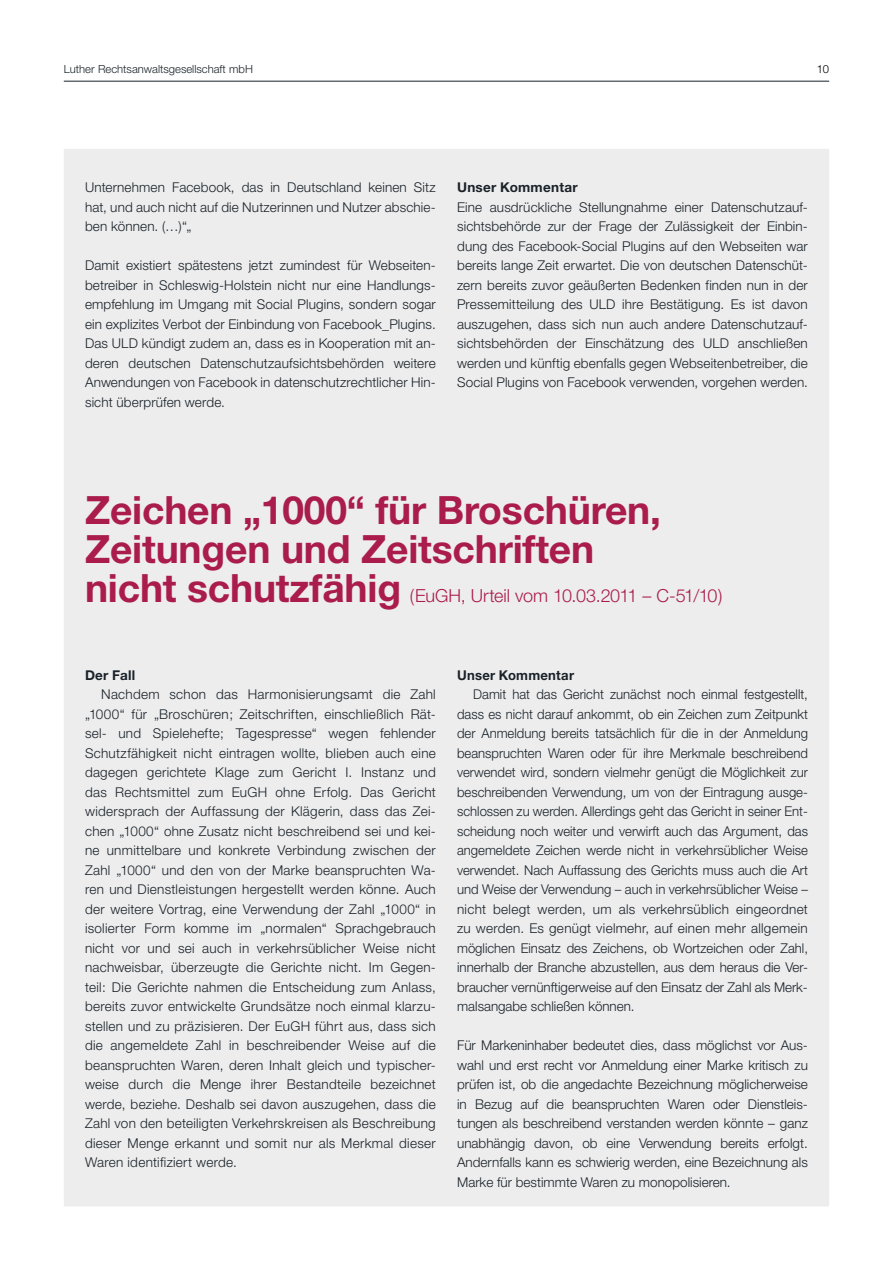
<style>
.page{position:relative;width:893px;height:1263px;background:#fff}
.page>*{position:absolute;margin:0;border:0;box-sizing:border-box;transform-origin:0 0}
.t1{font:700 39px/39px "Helvetica Neue";letter-spacing:-.005em;color:#aa1c4b}
.t2{font:300 18px "Helvetica Neue";letter-spacing:-.015em;color:#aa1c4b}
.t3{font:300 13.5px/19.5px "Helvetica Neue";letter-spacing:.01em;color:#192228;text-align:justify}
.t4{font:700 13.5px "Helvetica Neue";letter-spacing:.02em;color:#192228}
.t5{font:300 11.25px "Helvetica Neue";color:#192228}
.t6{font:300 11.25px "Helvetica Neue";color:#000}
</style>
<div class="page">
<div style="left:64px;top:149px;width:765px;height:1057px;background:#ededee"></div>
<hr style="left:64px;top:81px;width:765px;height:1px;background:#192228">
<p class="t5" style="left:64px;top:62px;width:191px">Luther Rechtsanwaltsgesellschaft mbH</p>
<p class="t6" style="left:817px;top:62px;width:14px">10</p>
<p class="t3" style="left:85px;top:178px;width:352px">Unternehmen Facebook, das in Deutschland keinen Sitz hat, und auch nicht auf die Nutzerinnen und Nutzer abschie&shy;ben können. (…)“„</p>
<p class="t3" style="left:85px;top:255px;width:352px">Damit existiert spätestens jetzt zumindest für Webseiten&shy;betreiber in Schleswig-Holstein nicht nur eine Handlungs&shy;empfehlung im Umgang mit Social Plugins, sondern sogar ein explizites Verbot der Einbindung von Facebook_Plugins.<br>Das ULD kündigt zudem an, dass es in Kooperation mit an&shy;deren deutschen Datenschutzaufsichtsbehörden weitere Anwendungen von Facebook in datenschutzrechtlicher Hin&shy;sicht überprüfen werde.</p>
<p class="t4" style="left:457px;top:179px;width:122px">Unser Kommentar</p>
<p class="t3" style="left:457px;top:197px;width:352px">Eine ausdrückliche Stellungnahme einer Datenschutzauf&shy;sichtsbehörde zur der Frage der Zulässigkeit der Einbin&shy;dung des Facebook-Social Plugins auf den Webseiten war bereits lange Zeit erwartet. Die von deutschen Datenschüt&shy;zern bereits zuvor geäußerten Bedenken finden nun in der Pressemitteilung des ULD ihre Bestätigung. Es ist davon auszugehen, dass sich nun auch andere Datenschutzauf&shy;sichtsbehörden der Einschätzung des ULD anschließen werden und künftig ebenfalls gegen Webseitenbetreiber, die Social Plugins von Facebook verwenden, vorgehen werden.</p>
<h1 class="t1" style="left:85px;top:490px;width:577px">Zeichen „1000“ für Broschüren,<br>Zeitungen und Zeitschriften nicht schutzfähig</h1>
<h2 class="t2" style="left:410px;top:584px;width:314px">(EuGH, Urteil vom 10.03.2011 – C-51/10)</h2>
<p class="t4" style="left:85px;top:667px;width:52px">Der Fall</p>
<p class="t3" style="left:85px;top:684px;width:352px;text-indent:16px">Nachdem schon das Harmonisierungsamt die Zahl „1000“ für „Broschüren; Zeitschriften, einschließlich Rät&shy;sel- und Spielehefte; Tagespresse“ wegen fehlender Schutzfähigkeit nicht eintragen wollte, blieben auch eine dagegen gerichtete Klage zum Gericht I. Instanz und das Rechtsmittel zum EuGH ohne Erfolg. Das Gericht widersprach der Auffassung der Klägerin, dass das Zei&shy;chen „1000“ ohne Zusatz nicht beschreibend sei und kei&shy;ne unmittelbare und konkrete Verbindung zwischen der Zahl „1000“ und den von der Marke beanspruchten Wa&shy;ren und Dienstleistungen hergestellt werden könne. Auch der weitere Vortrag, eine Verwendung der Zahl „1000“ in isolierter Form komme im „normalen“ Sprachgebrauch nicht vor und sei auch in verkehrsüblicher Weise nicht nachweisbar, überzeugte die Gerichte nicht. Im Gegen&shy;teil: Die Gerichte nahmen die Entscheidung zum Anlass, bereits zuvor entwickelte Grundsätze noch einmal klarzu&shy;stellen und zu präzisieren. Der EuGH führt aus, dass sich die angemeldete Zahl in beschreibender Weise auf die beanspruchten Waren, deren Inhalt gleich und typischer&shy;weise durch die Menge ihrer Bestandteile bezeichnet werde, beziehe. Deshalb sei davon auszugehen, dass die Zahl von den beteiligten Verkehrskreisen als Beschreibung dieser Menge erkannt und somit nur als Merkmal dieser Waren identifiziert werde.</p>
<p class="t4" style="left:457px;top:667px;width:118px">Unser Kommentar</p>
<p class="t3" style="left:457px;top:684px;width:352px;text-indent:16px">Damit hat das Gericht zunächst noch einmal festgestellt, dass es nicht darauf ankommt, ob ein Zeichen zum Zeitpunkt der Anmeldung bereits tatsächlich für die in der Anmeldung beanspruchten Waren oder für ihre Merkmale beschreibend verwendet wird, sondern vielmehr genügt die Möglichkeit zur beschreibenden Verwendung, um von der Eintragung ausge&shy;schlossen zu werden. Allerdings geht das Gericht in seiner Ent&shy;scheidung noch weiter und verwirft auch das Argument, das angemeldete Zeichen werde nicht in verkehrsüblicher Weise verwendet. Nach Auffassung des Gerichts muss auch die Art und Weise der Verwendung – auch in verkehrsüblicher Weise – nicht belegt werden, um als verkehrsüblich eingeordnet zu werden. Es genügt vielmehr, auf einen mehr allgemein möglichen Einsatz des Zeichens, ob Wortzeichen oder Zahl, innerhalb der Branche abzustellen, aus dem heraus die Ver&shy;braucher vernünftigerweise auf den Einsatz der Zahl als Merk&shy;malsangabe schließen können.</p>
<p class="t3" style="left:457px;top:1036px;width:352px">Für Markeninhaber bedeutet dies, dass möglichst vor Aus&shy;wahl und erst recht vor Anmeldung einer Marke kritisch zu prüfen ist, ob die angedachte Bezeichnung möglicherweise in Bezug auf die beanspruchten Waren oder Dienstleis&shy;tungen als beschreibend verstanden werden könnte – ganz unabhängig davon, ob eine Verwendung bereits erfolgt.<br>Andernfalls kann es schwierig werden, eine Bezeichnung als Marke für bestimmte Waren zu monopolisieren.</p>
</div>
